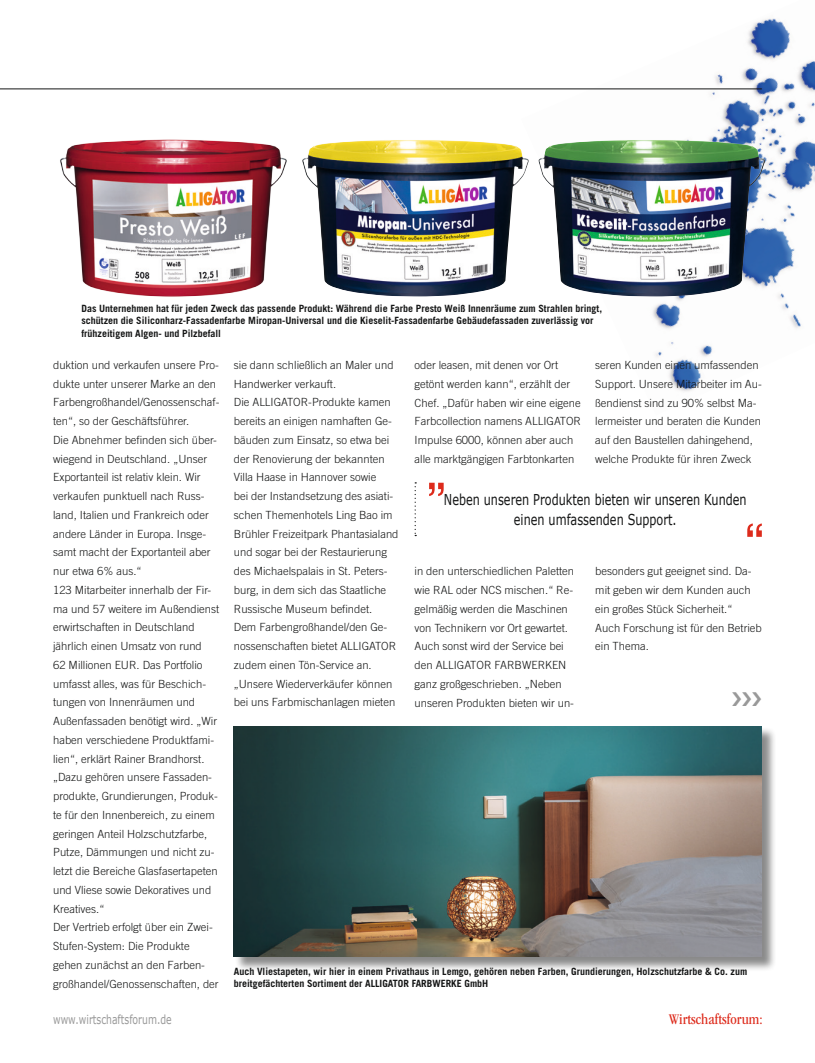
<style>
.page{position:relative;width:815px;height:1063px;background:#fff}
.page>*{position:absolute;margin:0;border:0;box-sizing:border-box;transform-origin:0 0}
.t1{font:condensed 15.25px "ITC Garamond Std";color:#dd2b1c}
.t2{font:15px/20px "Verdana";color:#151616;text-align:center;scale:.75 1}
.t3{font:12.5px "Verdana";color:#999;scale:.74 1}
.t4{font:300 11.25px/18.8px "Trade Gothic LT Pro";color:#151616}
.t5{font:700 10px/12.5px "Trade Gothic LT Pro";color:#151616}
</style>
<div class="page">
<img style="left:521px;top:18px;width:294px;height:374px">
<hr style="left:0;top:89px;width:762px;height:1px;background:#151616">
<svg style="left:415px;top:482px;width:1px;height:54px"></svg>
<svg style="left:429px;top:483px;width:15px;height:13px"></svg>
<svg style="left:747px;top:523px;width:15px;height:14px"></svg>
<img style="left:60px;top:139px;width:227px;height:158px">
<img style="left:302px;top:140px;width:227px;height:157px">
<img style="left:538px;top:140px;width:228px;height:157px">
<div style="left:234px;top:727px;width:542px;height:244px;background:#151616;opacity:.5"></div>
<img style="left:234px;top:726px;width:528px;height:231px">
<p class="t5" style="left:81px;top:302px;width:522px">Das Unternehmen hat für jeden Zweck das passende Produkt: Während die Farbe Presto Weiß Innenräume zum Strahlen bringt, schützen die Siliconharz-Fassadenfarbe Miropan-Universal und die Kieselit-Fassadenfarbe Gebäudefassaden zuverlässig vor frühzeitigem Algen- und Pilzbefall</p>
<p class="t4" style="left:53px;top:355px;width:168px">duktion und verkaufen unsere Pro&shy;dukte unter unserer Marke an den<br>Farbengroßhandel/Genossenschaf&shy;ten“, so der Geschäftsführer.<br>Die Abnehmer befinden sich über&shy;wiegend in Deutschland. „Unser<br>Exportanteil ist relativ klein. Wir verkaufen punktuell nach Russ&shy;land, Italien und Frankreich oder andere Länder in Europa. Insge&shy;samt macht der Exportanteil aber nur etwa 6% aus.“<br>123 Mitarbeiter innerhalb der Fir&shy;ma und 57 weitere im Außendienst erwirtschaften in Deutschland jährlich einen Umsatz von rund<br>62 Millionen EUR. Das Portfolio umfasst alles, was für Beschich&shy;tungen von Innenräumen und<br>Außenfassaden benötigt wird. „Wir haben verschiedene Produktfami&shy;lien“, erklärt Rainer Brandhorst. „Dazu gehören unsere Fassaden&shy;produkte, Grundierungen, Produk&shy;te für den Innenbereich, zu einem geringen Anteil Holzschutzfarbe,<br>Putze, Dämmungen und nicht zu&shy;letzt die Bereiche Glasfasertapeten und Vliese sowie Dekoratives und<br>Kreatives.“<br>Der Vertrieb erfolgt über ein Zwei-<br>Stufen-System: Die Produkte gehen zunächst an den Farben&shy;großhandel/Genossenschaften, der</p>
<p class="t4" style="left:234px;top:355px;width:166px">sie dann schließlich an Maler und<br>Handwerker verkauft.<br>Die ALLIGATOR-Produkte kamen bereits an einigen namhaften Ge&shy;bäuden zum Einsatz, so etwa bei der Renovierung der bekannten<br>Villa Haase in Hannover sowie<br>bei der Instandsetzung des asiati&shy;schen Themenhotels Ling Bao im<br>Brühler Freizeitpark Phantasialand und sogar bei der Restaurierung des Michaelspalais in St. Peters&shy;burg, in dem sich das Staatliche<br>Russische Museum befindet.<br>Dem Farbengroßhandel/den Ge&shy;nossenschaften bietet ALLIGATOR zudem einen Tön-Service an. „Unsere Wiederverkäufer können bei uns Farbmischanlagen mieten</p>
<p class="t4" style="left:415px;top:355px;width:168px">oder leasen, mit denen vor Ort getönt werden kann“, erzählt der<br>Chef. „Dafür haben wir eine eigene<br>Farbcollection namens ALLIGATOR<br>Impulse 6000, können aber auch alle marktgängigen Farbtonkarten</p>
<p class="t4" style="left:595px;top:356px;width:168px">seren Kunden einen umfassenden Support. Unsere Mitarbeiter im Au&shy;ßendienst sind zu 90% selbst Ma&shy;lermeister und beraten die Kunden auf den Baustellen dahingehend, welche Produkte für ihren Zweck</p>
<h2 class="t2" style="left:444px;top:490px;width:405px">Neben unseren Produkten bieten wir unseren Kunden einen umfassenden Support.</h2>
<p class="t4" style="left:415px;top:562px;width:161px">in den unterschiedlichen Paletten wie RAL oder NCS mischen.“ Re&shy;gelmäßig werden die Maschinen von Technikern vor Ort gewartet.<br>Auch sonst wird der Service bei den ALLIGATOR FARBWERKEN ganz großgeschrieben. „Neben unseren Produkten bieten wir un-</p>
<p class="t4" style="left:595px;top:562px;width:168px">besonders gut geeignet sind. Da&shy;mit geben wir dem Kunden auch ein großes Stück Sicherheit.“<br>Auch Forschung ist für den Betrieb ein Thema.</p>
<p class="t5" style="left:234px;top:965px;width:515px">Auch Vliestapeten, wir hier in einem Privathaus in Lemgo, gehören neben Farben, Grundierungen, Holzschutzfarbe &amp; Co. zum breitgefächterten Sortiment der ALLIGATOR FARBWERKE GmbH</p>
<p class="t3" style="left:53px;top:1011px;width:162px">www.wirtschaftsforum.de</p>
<h1 class="t1" style="left:669px;top:1011px;width:95px">Wirtschaftsforum:</h1>
</div>
